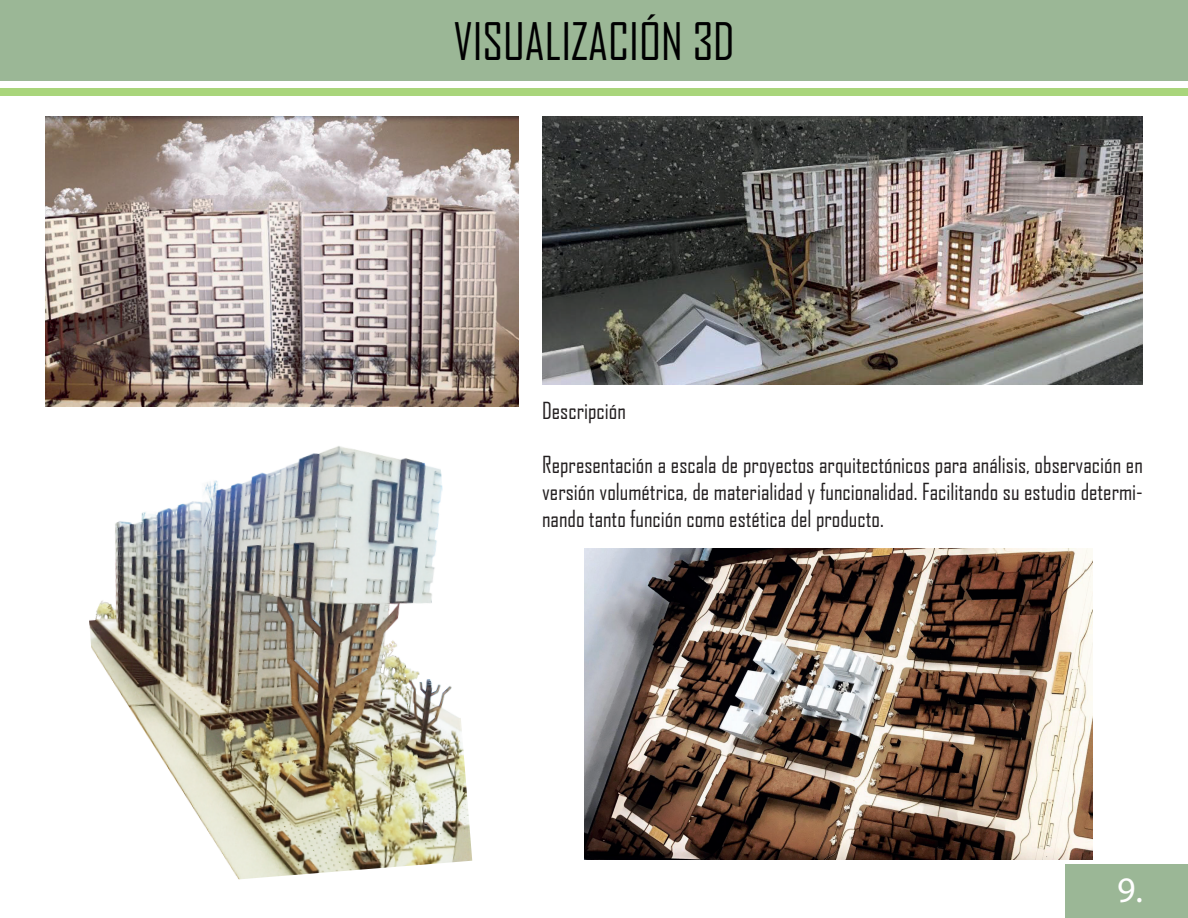
<style>
.page{position:relative;width:1188px;height:918px;background:#fff}
.page>*{position:absolute;margin:0;border:0;box-sizing:border-box;transform-origin:0 0}
.t1{font:49.5px "Agency FB";color:#000001}
.t2{font:36px "Myriad Pro";color:#fff}
.t3{font:22.5px/27px "Agency FB";color:#231f20;text-align:justify}
</style>
<div class="page">
<div style="left:0;top:0;width:1188px;height:81px;background:#9bb796"></div>
<div style="left:0;top:88px;width:1188px;height:7px;background:#a9d57b"></div>
<div style="left:1065px;top:864px;width:123px;height:54px;background:#9bb796"></div>
<img style="left:89px;top:446px;width:383px;height:434px">
<img style="left:45px;top:117px;width:473px;height:290px">
<img style="left:585px;top:548px;width:508px;height:312px">
<img style="left:542px;top:117px;width:601px;height:268px">
<h1 class="t1" style="left:453px;top:11px;width:283px">VISUALIZACIÓN 3D</h1>
<p class="t3" style="left:542px;top:397px;width:85px">Descripción</p>
<p class="t3" style="left:542px;top:451px;width:602px">Representación a escala de proyectos arquitectónicos para análisis, observación en versión volumétrica, de materialidad y funcionalidad. Facilitando su estudio determi&shy;nando tanto función como estética del producto.</p>
<h2 class="t2" style="left:1117px;top:868px;width:27px">9.</h2>
</div>
